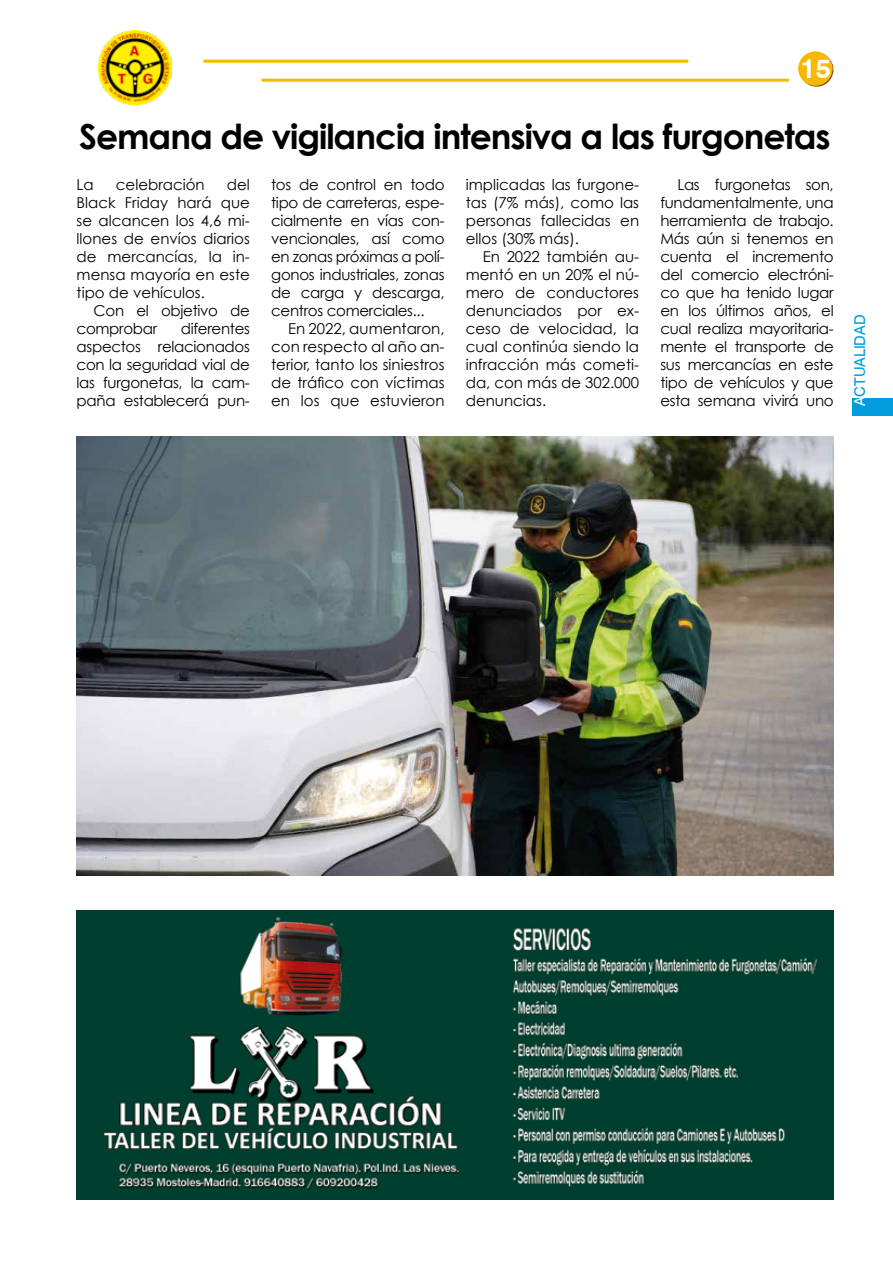
<style>
.page{position:relative;width:893px;height:1263px;background:#fff}
.page>*{position:absolute;margin:0;border:0;box-sizing:border-box;transform-origin:0 0}
.t1{font:700 34.5px "Century Gothic";letter-spacing:-.03em;color:#000}
.t2{font:700 27px "Swiss 721 BT";color:#fff}
.t3{font:15px/18px "Century Gothic";color:#000;text-align:justify}
.t4{font:15px/18px "Century Gothic";letter-spacing:-.02em;color:#000}
.t5{font:15px "Swiss 721 BT";letter-spacing:-.005em;color:#009cdd}
.s1{color:#fff}
</style>
<div class="page">
<img style="left:98px;top:31px;width:73px;height:73px">
<hr style="left:203px;top:60px;width:485px;height:3px;background:#f7b800">
<hr style="left:262px;top:79px;width:527px;height:3px;background:#f7b800">
<svg style="left:799px;top:53px;width:34px;height:34px"></svg>
<div style="left:798px;top:51px;width:34px;height:35px;background:#f7b800;border-radius:50%"></div>
<div style="left:853px;top:398px;width:40px;height:17px;background:#009cdd"></div>
<img style="left:77px;top:910px;width:756px;height:289px">
<img style="left:76px;top:437px;width:757px;height:439px">
<h2 class="t2" style="left:800px;top:49px;width:32px">15</h2>
<h1 class="t1" style="left:79px;top:115px;width:753px">Semana de vigilancia intensiva a las furgonetas</h1>
<p class="t3" style="left:77px;top:175px;width:19px">La</p>
<p class="t3" style="left:116px;top:175px;width:90px">celebración</p>
<p class="t3" style="left:466px;top:175px;width:175px">implicadas las furgone&shy;tas (7% más), como las personas fallecidas en ellos (30% más).</p>
<p class="t3" style="left:466px;top:247px;width:175px;text-indent:17px">En 2022 también au&shy;mentó en un 20% el nú&shy;mero de conductores denunciados por ex&shy;ceso de velocidad, la cual continúa siendo la infracción más cometi&shy;da, con más de 302.000 denuncias.</p>
<p class="t3" style="left:660px;top:175px;width:175px;text-indent:17px">Las furgonetas son, fundamentalmente, una herramienta de trabajo.<br>Más aún si tenemos en cuenta el incremento del comercio electróni&shy;co que ha tenido lugar en los últimos años, el cual realiza mayoritaria&shy;mente el transporte de sus mercancías en este tipo de vehículos y que esta semana vivirá uno</p>
<p class="t3" style="left:77px;top:175px;width:175px;text-indent:150px">del Black Friday hará que se alcancen los 4,6 mi&shy;llones de envíos diarios de mercancías, la in&shy;mensa mayoría en este tipo de vehículos.</p>
<p class="t4" style="left:77px;top:301px;width:175px;text-indent:17px">Con el objetivo de comprobar</p>
<p class="t3" style="left:271px;top:175px;width:175px">tos de control en todo tipo de carreteras, espe&shy;cialmente en vías con&shy;vencionales, así como en zonas próximas a polí&shy;gonos industriales, zonas de carga y descarga, centros comerciales...</p>
<p class="t3" style="left:271px;top:319px;width:175px;text-indent:17px">En 2022, aumentaron, con respecto al año an&shy;terior, tanto los siniestros de tráfico con víctimas en los que estuvieron</p>
<p class="t3" style="left:77px;top:319px;width:175px;text-indent:104px">diferentes aspectos relacionados con la seguridad vial de las furgonetas, la cam&shy;paña establecerá pun-</p>
<p class="t5" style="left:849px;top:406px;width:93px;rotate:-90deg"><span class="s1">A</span>CTUALIDAD</p>
</div>
